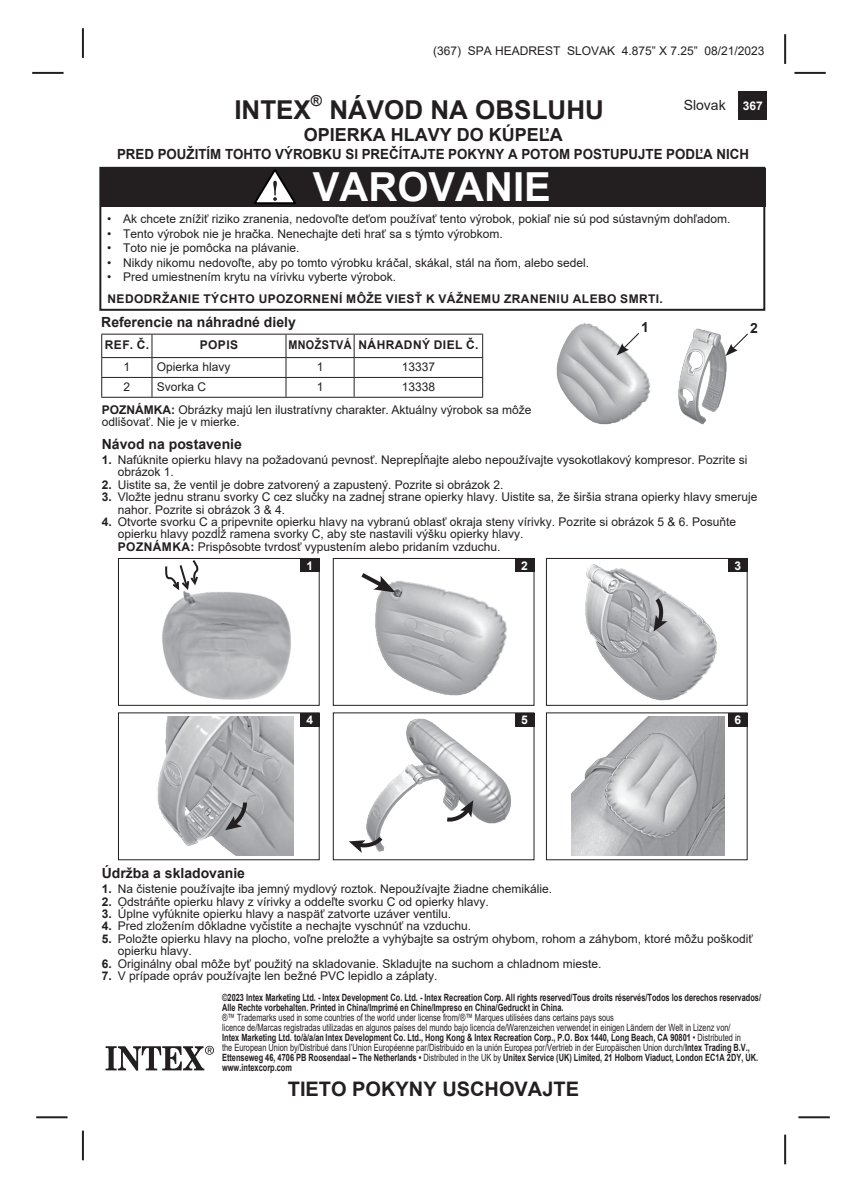
<style>
.page{position:relative;width:862px;height:1191px;background:#fff}
.page>*{position:absolute;margin:0;border:0;box-sizing:border-box;transform-origin:0 0}
.t1{font:700 40px "Arial";color:#fff}
.t2{font:700 26px "Arial";color:#231f20}
.t3{font:700 20px "Arial";color:#231f20}
.t4{font:700 18px "Arial";color:#231f20}
.t5{font:700 15.2px "Arial";color:#231f20}
.t6{font:700 14px "Arial";color:#231f20;scale:.95 1}
.t7{font:700 14px "Arial";color:#231f20}
.t8{font:14px "Arial";color:#231f20}
.t9{font:12px/12.4px "Arial";color:#231f20}
.t10{font:700 12px "Arial";letter-spacing:.035em;color:#231f20}
.t11{font:700 12px "Arial";color:#fff}
.t12{font:700 12px "Arial";letter-spacing:.035em;color:#231f20;scale:.9 1}
.t13{font:10px/10px "Arial";color:#231f20;scale:.74 1}
.t14{font:700 10px/10px "Arial";color:#231f20;scale:.74 1}
.s1{font-weight:700}
</style>
<div class="page">
<hr style="left:32px;top:72px;width:32px;height:2px;background:#231f20">
<hr style="left:36px;top:1116px;width:32px;height:2px;background:#231f20">
<hr style="left:794px;top:72px;width:32px;height:2px;background:#231f20">
<hr style="left:798px;top:1116px;width:32px;height:2px;background:#231f20">
<hr style="left:82px;top:28px;width:2px;height:30px;background:#231f20">
<hr style="left:784px;top:34px;width:2px;height:30px;background:#231f20">
<hr style="left:82px;top:1130px;width:2px;height:30px;background:#231f20">
<hr style="left:784px;top:1134px;width:2px;height:30px;background:#231f20">
<div style="left:738px;top:91px;width:29px;height:29px;background:#231f20"></div>
<div style="left:101px;top:168px;width:664px;height:38px;background:#231f20"></div>
<div style="left:99px;top:167px;width:666px;height:144px;border:2px solid #231f20"></div>
<svg style="left:254px;top:169px;width:42px;height:35px"></svg>
<svg style="left:101px;top:334px;width:382px;height:63px"></svg>
<hr style="left:101px;top:397px;width:51px;height:1px;background:#231f20">
<hr style="left:152px;top:397px;width:134px;height:1px;background:#231f20">
<hr style="left:286px;top:397px;width:68px;height:1px;background:#231f20">
<hr style="left:354px;top:397px;width:129px;height:1px;background:#231f20">
<img style="left:556px;top:323px;width:94px;height:102px">
<img style="left:678px;top:328px;width:49px;height:97px">
<svg style="left:616px;top:332px;width:24px;height:23px"></svg>
<svg style="left:725px;top:332px;width:23px;height:24px"></svg>
<div style="left:118px;top:712px;width:202px;height:148px;border:1px solid #231f20"></div>
<div style="left:300px;top:713px;width:19px;height:13px;background:#231f20"></div>
<div style="left:515px;top:713px;width:19px;height:13px;background:#231f20"></div>
<div style="left:728px;top:713px;width:19px;height:13px;background:#231f20"></div>
<img style="left:366px;top:718px;width:145px;height:114px">
<img style="left:571px;top:717px;width:153px;height:138px">
<img style="left:157px;top:725px;width:136px;height:131px">
<svg style="left:442px;top:799px;width:34px;height:62px"></svg>
<svg style="left:349px;top:832px;width:36px;height:21px"></svg>
<svg style="left:224px;top:798px;width:25px;height:34px"></svg>
<div style="left:118px;top:558px;width:202px;height:148px;border:1px solid #231f20"></div>
<div style="left:333px;top:558px;width:201px;height:148px;border:1px solid #231f20"></div>
<div style="left:546px;top:558px;width:201px;height:148px;border:1px solid #231f20"></div>
<div style="left:300px;top:558px;width:19px;height:14px;background:#231f20"></div>
<div style="left:515px;top:558px;width:19px;height:14px;background:#231f20"></div>
<div style="left:728px;top:558px;width:19px;height:14px;background:#231f20"></div>
<img style="left:139px;top:558px;width:176px;height:167px">
<img style="left:585px;top:564px;width:132px;height:137px">
<img style="left:375px;top:581px;width:132px;height:115px">
<svg style="left:650px;top:594px;width:15px;height:39px"></svg>
<svg style="left:361px;top:573px;width:34px;height:19px"></svg>
<svg style="left:164px;top:558px;width:36px;height:34px"></svg>
<svg style="left:106px;top:1045px;width:108px;height:25px"></svg>
<p class="t9" style="left:433px;top:44px;width:333px">(367) SPA HEADREST SLOVAK 4.875” X 7.25” 08/21/2023</p>
<p class="t2" style="left:234px;top:91px;width:78px">INTEX</p>
<p class="t5" style="left:311px;top:90px;width:13px">®</p>
<p class="t2" style="left:329px;top:91px;width:276px">NÁVOD NA OBSLUHU</p>
<p class="t4" style="left:304px;top:122px;width:261px">OPIERKA HLAVY DO KÚPEĽA</p>
<p class="t8" style="left:683px;top:95px;width:44px">Slovak</p>
<p class="t11" style="left:743px;top:97px;width:22px">367</p>
<p class="t6" style="left:117px;top:145px;width:667px">PRED POUŽITÍM TOHTO VÝROBKU SI PREČÍTAJTE POKYNY A POTOM POSTUPUJTE PODĽA NICH</p>
<p class="t1" style="left:313px;top:159px;width:239px">VAROVANIE</p>
<p class="t9" style="left:107px;top:213px;width:624px">• Ak chcete znížiť riziko zranenia, nedovoľte deťom používať tento výrobok, pokiaľ nie sú pod sústavným dohľadom.</p>
<p class="t9" style="left:107px;top:227px;width:397px">• Tento výrobok nie je hračka. Nenechajte deti hrať sa s týmto výrobkom.</p>
<p class="t9" style="left:107px;top:242px;width:194px">• Toto nie je pomôcka na plávanie.</p>
<p class="t9" style="left:107px;top:256px;width:483px">• Nikdy nikomu nedovoľte, aby po tomto výrobku kráčal, skákal, stál na ňom, alebo sedel.</p>
<p class="t9" style="left:107px;top:270px;width:290px">• Pred umiestnením krytu na vírivku vyberte výrobok.</p>
<p class="t10" style="left:107px;top:291px;width:557px">NEDODRŽANIE TÝCHTO UPOZORNENÍ MÔŽE VIESŤ K VÁŽNEMU ZRANENIU ALEBO SMRTI.</p>
<p class="t7" style="left:101px;top:312px;width:196px">Referencie na náhradné diely</p>
<p class="t10" style="left:105px;top:337px;width:46px">REF. Č.</p>
<p class="t10" style="left:200px;top:337px;width:40px">POPIS</p>
<p class="t12" style="left:288px;top:337px;width:72px">MNOŽSTVÁ</p>
<p class="t10" style="left:358px;top:337px;width:121px">NÁHRADNÝ DIEL Č.</p>
<p class="t9" style="left:123px;top:360px;width:8px">1</p>
<p class="t9" style="left:157px;top:360px;width:75px">Opierka hlavy</p>
<p class="t9" style="left:317px;top:360px;width:8px">1</p>
<p class="t9" style="left:402px;top:360px;width:35px">13337</p>
<p class="t9" style="left:123px;top:380px;width:8px">2</p>
<p class="t9" style="left:157px;top:380px;width:51px">Svorka C</p>
<p class="t9" style="left:317px;top:380px;width:8px">1</p>
<p class="t9" style="left:402px;top:380px;width:35px">13338</p>
<p class="t9" style="left:102px;top:404px;width:431px"><span class="s1">POZNÁMKA:</span> Obrázky majú len ilustratívny charakter. Aktuálny výrobok sa môže odlišovať. Nie je v mierke.</p>
<p class="t7" style="left:641px;top:317px;width:9px">1</p>
<p class="t7" style="left:750px;top:318px;width:9px">2</p>
<p class="t7" style="left:102px;top:434px;width:142px">Návod na postavenie</p>
<p class="t9" style="left:118px;top:453px;width:631px;text-indent:-16px"><span class="s1">1.</span> Nafúknite opierku hlavy na požadovanú pevnosť. Neprepĺňajte alebo nepoužívajte vysokotlakový kompresor. Pozrite si obrázok 1.</p>
<p class="t9" style="left:102px;top:478px;width:403px"><span class="s1">2.</span> Uistite sa, že ventil je dobre zatvorený a zapustený. Pozrite si obrázok 2.</p>
<p class="t9" style="left:118px;top:490px;width:641px;text-indent:-16px"><span class="s1">3.</span> Vložte jednu stranu svorky C cez slučky na zadnej strane opierky hlavy. Uistite sa, že širšia strana opierky hlavy smeruje nahor. Pozrite si obrázok 3 &amp; 4.</p>
<p class="t9" style="left:118px;top:515px;width:620px;text-indent:-16px"><span class="s1">4.</span> Otvorte svorku C a pripevnite opierku hlavy na vybranú oblasť okraja steny vírivky. Pozrite si obrázok 5 &amp; 6. Posuňte opierku hlavy pozdĺž ramena svorky C, aby ste nastavili výšku opierky hlavy.</p>
<p class="t9" style="left:118px;top:540px;width:384px"><span class="s1">POZNÁMKA:</span> Prispôsobte tvrdosť vypustením alebo pridaním vzduchu.</p>
<p class="t11" style="left:306px;top:557px;width:8px">1</p>
<p class="t11" style="left:521px;top:557px;width:8px">2</p>
<p class="t11" style="left:734px;top:557px;width:8px">3</p>
<p class="t11" style="left:306px;top:711px;width:8px">4</p>
<p class="t11" style="left:521px;top:711px;width:8px">5</p>
<p class="t11" style="left:734px;top:711px;width:8px">6</p>
<p class="t7" style="left:102px;top:863px;width:145px">Údržba a skladovanie</p>
<p class="t9" style="left:102px;top:882px;width:452px"><span class="s1">1.</span> Na čistenie používajte iba jemný mydlový roztok. Nepoužívajte žiadne chemikálie.</p>
<p class="t9" style="left:102px;top:895px;width:388px"><span class="s1">2.</span> Odstráňte opierku hlavy z vírivky a oddeľte svorku C od opierky hlavy.</p>
<p class="t9" style="left:102px;top:907px;width:351px"><span class="s1">3.</span> Úplne vyfúknite opierku hlavy a naspäť zatvorte uzáver ventilu.</p>
<p class="t9" style="left:102px;top:920px;width:371px"><span class="s1">4.</span> Pred zložením dôkladne vyčistite a nechajte vyschnúť na vzduchu.</p>
<p class="t9" style="left:118px;top:932px;width:636px;text-indent:-16px"><span class="s1">5.</span> Položte opierku hlavy na plocho, voľne preložte a vyhýbajte sa ostrým ohybom, rohom a záhybom, ktoré môžu poškodiť opierku hlavy.</p>
<p class="t9" style="left:102px;top:957px;width:501px"><span class="s1">6.</span> Originálny obal môže byť použitý na skladovanie. Skladujte na suchom a chladnom mieste.</p>
<p class="t9" style="left:102px;top:969px;width:337px"><span class="s1">7.</span> V prípade opráv používajte len bežné PVC lepidlo a záplaty.</p>
<p class="t14" style="left:222px;top:992px;width:730px">©2023 Intex Marketing Ltd. - Intex Development Co. Ltd. - Intex Recreation Corp. All rights reserved/Tous droits réservés/Todos los derechos reservados/<br>Alle Rechte vorbehalten. Printed in China/Imprimé en Chine/Impreso en China/Gedruckt in China.</p>
<p class="t13" style="left:222px;top:1012px;width:531px">®™ Trademarks used in some countries of the world under license from/®™ Marques utilisées dans certains pays sous</p>
<p class="t13" style="left:222px;top:1022px;width:726px">licence de/Marcas registradas utilizadas en algunos países del mundo bajo licencia de/Warenzeichen verwendet in einigen Ländern der Welt in Lizenz von/<br><span class="s1">Intex Marketing Ltd. to/à/a/an Intex Development Co. Ltd., Hong Kong &amp; Intex Recreation Corp., P.O. Box 1440, Long Beach, CA 90801</span> • Distributed in<br>the European Union by/Distribué dans l’Union Européenne par/Distribuido en la unión Europea por/Vertrieb in der Europäischen Union durch/<span class="s1">Intex Trading B.V., Ettenseweg 46, 4706 PB Roosendaal – The Netherlands •</span> Distributed in the UK by <span class="s1">Unitex Service (UK) Limited, 21 Holborn Viaduct, London EC1A 2DY, UK.</span></p>
<p class="t14" style="left:222px;top:1062px;width:96px">www.intexcorp.com</p>
<h3 class="t3" style="left:288px;top:1075px;width:293px">TIETO POKYNY USCHOVAJTE</h3>
</div>
